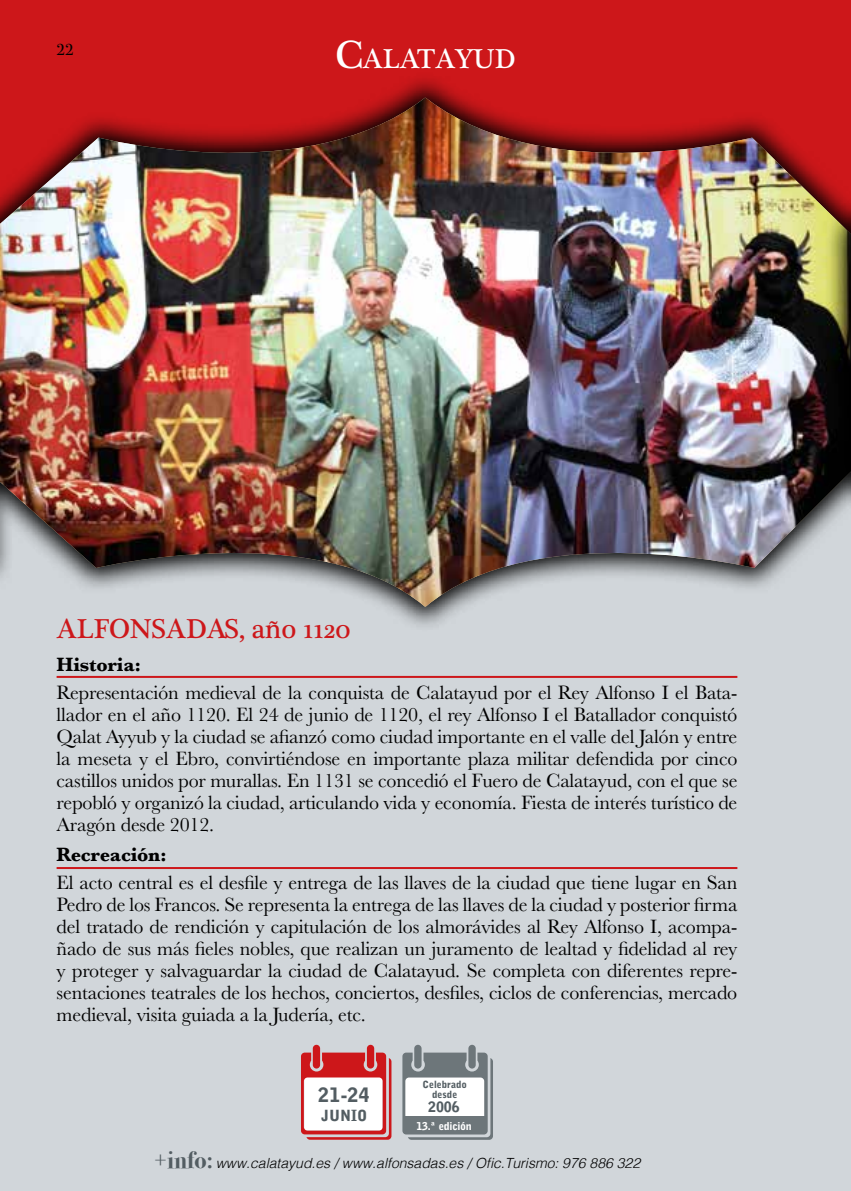
<style>
.page{position:relative;width:851px;height:1191px;background:#fff}
.page>*{position:absolute;margin:0;border:0;box-sizing:border-box;transform-origin:0 0}
.t1{font:28px "Plantagenet Cherokee";letter-spacing:-.01em;color:#cd171a}
.t2{font:28px "Plantagenet Cherokee";letter-spacing:-.015em;color:#fff}
.t3{font:20px/22px "Baskerville";letter-spacing:-.01em;color:#000;text-align:justify}
.t4{font:700 20px "Baskerville";letter-spacing:-.01em;color:#000}
.t5{font:900 19.8px "Bell Gothic Std";color:#535d62}
.t6{font:16px "Bodoni Svty Two ITCTT";color:#000}
.t7{font:900 15.4px "Bell Gothic Std";color:#535d62}
.t8{font:900 14.4px "Bell Gothic Std";color:#535d62}
.t9{font:italic 300 14px "Helvetica";color:#000}
.t10{font:900 10.8px "Bell Gothic Std";letter-spacing:-.025em;color:#fff}
.t11{font:900 9.8px/10px "Bell Gothic Std";color:#535d62;text-align:center}
.s1{font-size:40px}
.s2{font-family:"Bodoni Svty Two ITCTT";font-weight:700;font-style:normal;font-size:24px;color:#535d62}
</style>
<div class="page">
<hr style="left:850px;top:425px;width:1px;height:766px;background:#d1d6da">
<hr style="left:850px;top:0;width:1px;height:268px;background:#cd171a">
<div style="left:0;top:425px;width:850px;height:766px;background:#d1d6da"></div>
<div style="left:0;top:0;width:850px;height:346px;background:#cd171a"></div>
<hr style="left:57px;top:867px;width:680px;height:2px;background:#cd171a">
<hr style="left:57px;top:676px;width:680px;height:2px;background:#cd171a">
<img style="left:0;top:98px;width:824px;height:508px">
<svg style="left:824px;top:179px;width:26px;height:350px;background:#56462e"></svg>
<svg style="left:850px;top:202px;width:1px;height:304px"></svg>
<div style="left:367px;top:1044px;width:7px;height:24px;background:#cd171a;border-radius:4px"></div>
<div style="left:313px;top:1044px;width:7px;height:24px;background:#cd171a;border-radius:4px"></div>
<svg style="left:301px;top:1052px;width:90px;height:87px;background:#e7a4a6"></svg>
<div style="left:468px;top:1044px;width:7px;height:24px;background:#6d767a;border-radius:4px"></div>
<div style="left:414px;top:1044px;width:7px;height:24px;background:#6d767a;border-radius:4px"></div>
<svg style="left:402px;top:1052px;width:91px;height:87px;background:#aeb3b6"></svg>
<p class="t6" style="left:57px;top:36px;width:19px">22</p>
<h1 class="t2" style="left:335px;top:42px;width:181px"><span class="s1">C</span>ALATAYUD</h1>
<h1 class="t1" style="left:57px;top:612px;width:295px">ALFONSADAS, año 1120</h1>
<p class="t4" style="left:57px;top:651px;width:86px">Historia:</p>
<p class="t3" style="left:57px;top:682px;width:682px">Representación medieval de la conquista de Calatayud por el Rey Alfonso I el Bata&shy;llador en el año 1120. El 24 de junio de 1120, el rey Alfonso I el Batallador conquistó Qalat Ayyub y la ciudad se afianzó como ciudad importante en el valle del Jalón y entre la meseta y el Ebro, convirtiéndose en importante plaza militar defendida por cinco castillos unidos por murallas. En 1131 se concedió el Fuero de Calatayud, con el que se repobló y organizó la ciudad, articulando vida y economía. Fiesta de interés turístico de Aragón desde 2012.</p>
<p class="t4" style="left:57px;top:841px;width:112px">Recreación:</p>
<p class="t3" style="left:57px;top:872px;width:682px">El acto central es el desfile y entrega de las llaves de la ciudad que tiene lugar en San Pedro de los Francos. Se representa la entrega de las llaves de la ciudad y posterior firma del tratado de rendición y capitulación de los almorávides al Rey Alfonso I, acompa&shy;ñado de sus más fieles nobles, que realizan un juramento de lealtad y fidelidad al rey y proteger y salvaguardar la ciudad de Calatayud. Se completa con diferentes repre&shy;sentaciones teatrales de los hechos, conciertos, desfiles, ciclos de conferencias, mercado medieval, visita guiada a la Judería, etc.</p>
<p class="t5" style="left:318px;top:1083px;width:53px">21-24</p>
<p class="t11" style="left:422px;top:1079px;width:46px">Celebrado desde</p>
<p class="t8" style="left:428px;top:1098px;width:33px">2006</p>
<p class="t10" style="left:416px;top:1119px;width:57px">13.ª edición</p>
<p class="t7" style="left:321px;top:1106px;width:47px">JUNIO</p>
<p class="t9" style="left:154px;top:1151px;width:488px"><span class="s2">+info:</span> www.calatayud.es / www.alfonsadas.es / Ofic.Turismo: 976 886 322</p>
</div>
